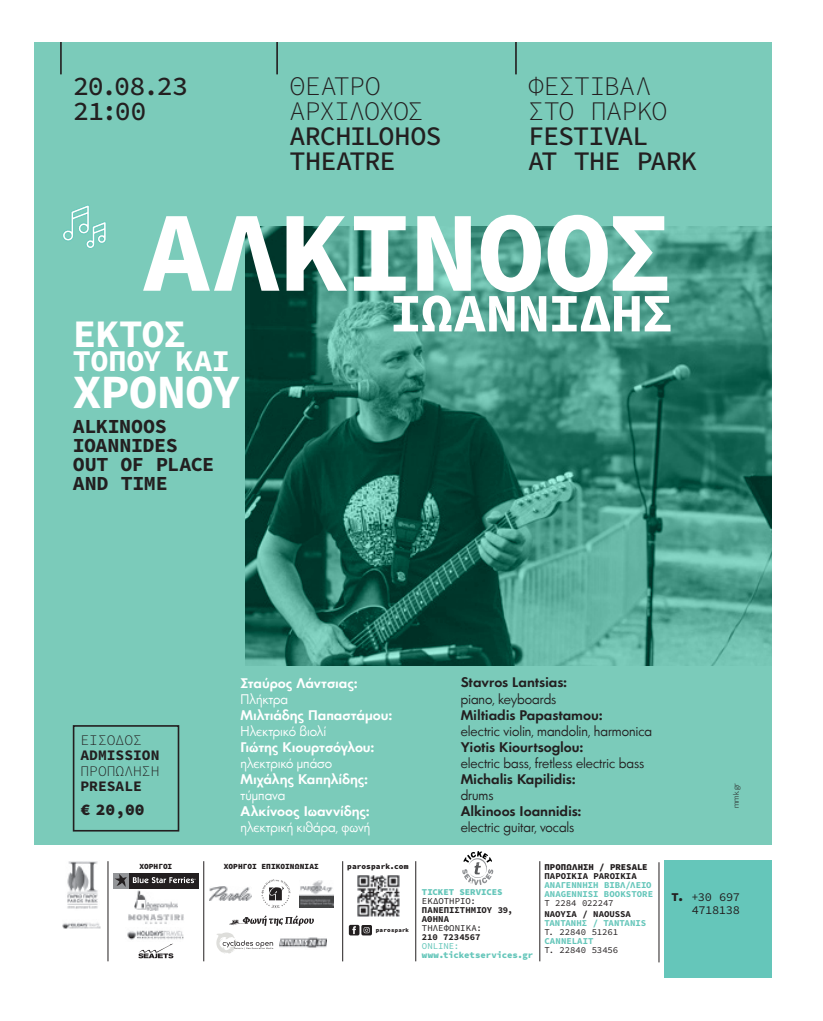
<style>
.page{position:relative;width:823px;height:1021px;background:#fff}
.page>*{position:absolute;margin:0;border:0;box-sizing:border-box;transform-origin:0 0}
.t1{font:114.5px "Source Code Variable";letter-spacing:-.02em;color:#fff}
.t2{font:54.2px "Source Code Variable";letter-spacing:-.025em;color:#fff}
.t3{font:48px "Source Code Variable";letter-spacing:-.015em;color:#fff}
.t4{font:39.1px "Source Code Variable";letter-spacing:-.02em;color:#fff}
.t5{font:30.2px "Source Code Variable";letter-spacing:-.01em;color:#fff}
.t6{font:26.8px/25.2px "Source Code Variable";letter-spacing:-.035em;color:#231f20}
.t7{font:20px/19px "Source Code Variable";letter-spacing:-.02em;color:#231f20}
.t8{font:16.2px "Source Code Variable";color:#231f20}
.t9{font:14.6px/15.4px "Source Code Variable";color:#231f20}
.t10{font:13px "Art Futur H Plain";letter-spacing:-.01em;color:#231f20}
.t11{font:13px "Art Futur H Bold";letter-spacing:-.01em;color:#231f20}
.t12{font:13px "Art Futur H Bold";letter-spacing:-.005em;color:#fff}
.t13{font:13px "Art Futur H Plain";letter-spacing:-.005em;color:#fff}
.t14{font:12px/13px "Source Code Variable";letter-spacing:-.03em;color:#231f20;text-align:right}
.t15{font:9px/9px "Source Code Variable";color:#231f20}
.t16{font:9px/9px "Source Code Variable";color:#65c6ba}
.t17{font:300 8px "PF Agora Sans Pro";color:#231f20}
.t18{font:7.9px "Source Code Variable";letter-spacing:.005em;color:#231f20}
.t19{font:5.7px "Source Code Variable";letter-spacing:.04em;color:#231f20}
.s1{font-size:6px}
</style>
<div class="page">
<div style="left:34px;top:42px;width:737px;height:803px;background:#7bcbba"></div>
<div style="left:73px;top:725px;width:106px;height:106px;border:2px solid #231f20"></div>
<svg style="left:62px;top:205px;width:44px;height:44px"></svg>
<hr style="left:276px;top:42px;width:2px;height:32px;background:#231f20">
<hr style="left:515px;top:42px;width:1px;height:32px;background:#231f20">
<hr style="left:60px;top:42px;width:2px;height:32px;background:#231f20">
<img style="left:245px;top:227px;width:526px;height:438px">
<div style="left:663px;top:860px;width:108px;height:118px;background:#65c6ba"></div>
<hr style="left:415px;top:861px;width:1px;height:100px;background:#231f20">
<hr style="left:539px;top:861px;width:1px;height:100px;background:#231f20">
<hr style="left:342px;top:861px;width:1px;height:100px;background:#231f20">
<hr style="left:108px;top:861px;width:1px;height:100px;background:#231f20">
<img style="left:67px;top:861px;width:31px;height:48px">
<img style="left:62px;top:922px;width:39px;height:7px">
<div style="left:348px;top:924px;width:11px;height:11px;background:#231f20;border-radius:2px"></div>
<svg style="left:352px;top:924px;width:20px;height:11px"></svg>
<img style="left:357px;top:875px;width:43px;height:41px">
<hr style="left:203px;top:861px;width:1px;height:100px;background:#231f20">
<hr style="left:658px;top:862px;width:1px;height:100px;background:#231f20">
<svg style="left:462px;top:851px;width:31px;height:34px"></svg>
<img style="left:299px;top:880px;width:34px;height:27px">
<img style="left:209px;top:886px;width:42px;height:14px">
<svg style="left:261px;top:879px;width:29px;height:29px"></svg>
<svg style="left:216px;top:932px;width:57px;height:21px"></svg>
<img style="left:280px;top:937px;width:46px;height:11px">
<svg style="left:229px;top:915px;width:85px;height:10px"></svg>
<img style="left:135px;top:890px;width:42px;height:20px">
<div style="left:129px;top:872px;width:69px;height:16px;background:#231f20"></div>
<div style="left:113px;top:872px;width:16px;height:16px;background:#939598"></div>
<svg style="left:115px;top:874px;width:12px;height:13px"></svg>
<svg style="left:133px;top:877px;width:62px;height:6px"></svg>
<img style="left:128px;top:914px;width:56px;height:10px">
<img style="left:127px;top:930px;width:57px;height:10px">
<svg style="left:138px;top:943px;width:35px;height:15px"></svg>
<h3 class="t6" style="left:73px;top:74px;width:116px">20.08.23<br>21:00</h3>
<h3 class="t6" style="left:289px;top:74px;width:153px">ΘEΑΤΡΟ<br>ΑΡΧIΛΟΧΟΣ<br>ARCHILOHOS<br>THEATRE</h3>
<h3 class="t6" style="left:528px;top:74px;width:170px">ΦΕΣΤΙΒΑΛ<br>ΣΤΟ ΠΑΡΚΟ<br>FESTIVAL<br>AT THE PARK</h3>
<h1 class="t1" style="left:142px;top:169px;width:533px">ΑΛΚΙΝΟΟΣ</h1>
<h3 class="t4" style="left:73px;top:305px;width:115px">ΕΚΤΟΣ</h3>
<h3 class="t5" style="left:73px;top:338px;width:159px">ΤΟΠΟΥ ΚΑΙ</h3>
<h3 class="t3" style="left:73px;top:357px;width:169px">ΧΡΟΝΟΥ</h3>
<h3 class="t7" style="left:73px;top:417px;width:143px">ALKINOOS<br>IOANNIDES<br>OUT OF PLACE<br>AND TIME</h3>
<h2 class="t2" style="left:389px;top:274px;width:285px">ΙΩΑΝΝΙΔΗΣ</h2>
<h3 class="t9" style="left:80px;top:732px;width:80px">ΕΙΣΟΔΟΣ<br>ADMISSION<br>ΠΡΟΠΩΛΗΣΗ<br>PRESALE</h3>
<h3 class="t8" style="left:80px;top:797px;width:66px">€ 20,00</h3>
<h3 class="t12" style="left:240px;top:675px;width:118px">Σταύρος Λάντσιας:</h3>
<h3 class="t13" style="left:240px;top:691px;width:49px">Πλήκτρα</h3>
<h3 class="t12" style="left:240px;top:707px;width:153px">Μιλτιάδης Παπαστάμου:</h3>
<h3 class="t13" style="left:240px;top:723px;width:87px">Ηλεκτρικό βιολί</h3>
<h3 class="t12" style="left:240px;top:739px;width:135px">Γιώτης Κιουρτσόγλου:</h3>
<h3 class="t13" style="left:240px;top:755px;width:93px">ηλεκτρικό μπάσο</h3>
<h3 class="t12" style="left:240px;top:771px;width:129px">Μιχάλης Καπηλίδης:</h3>
<h3 class="t13" style="left:240px;top:787px;width:46px">τύμπανα</h3>
<h3 class="t12" style="left:240px;top:803px;width:130px">Αλκίνοος Ιωαννίδης:</h3>
<h3 class="t13" style="left:240px;top:819px;width:131px">ηλεκτρική κιθάρα, φωνή</h3>
<h3 class="t11" style="left:460px;top:675px;width:108px">Stavros Lantsias:</h3>
<h3 class="t10" style="left:460px;top:691px;width:97px">piano, keyboards</h3>
<h3 class="t11" style="left:460px;top:707px;width:143px">Miltiadis Papastamou:</h3>
<h3 class="t10" style="left:460px;top:723px;width:193px">electric violin, mandolin, harmonica</h3>
<h3 class="t11" style="left:460px;top:739px;width:124px">Yiotis Kiourtsoglou:</h3>
<h3 class="t10" style="left:460px;top:755px;width:185px">electric bass, fretless electric bass</h3>
<h3 class="t11" style="left:460px;top:771px;width:116px">Michalis Kapilidis:</h3>
<h3 class="t10" style="left:460px;top:787px;width:34px">drums</h3>
<h3 class="t11" style="left:460px;top:803px;width:122px">Alkinoos Ioannidis:</h3>
<h3 class="t10" style="left:460px;top:819px;width:115px">electric guitar, vocals</h3>
<p class="t17" style="left:731px;top:807px;width:26px;rotate:-90deg">mmk.gr</p>
<p class="t18" style="left:139px;top:860px;width:34px">XOΡΗΓΟI</p>
<p class="t18" style="left:224px;top:861px;width:97px">XOΡΗΓΟI ΕΠΙΚΟΙΝΩΝΙΑΣ</p>
<p class="t18" style="left:347px;top:861px;width:63px">parospark.com</p>
<p class="t19" style="left:375px;top:925px;width:35px"><span class="s1">paro</span>spark</p>
<p class="t16" style="left:421px;top:888px;width:82px">TICKET SERVICES</p>
<p class="t15" style="left:421px;top:897px;width:92px">ΕΚΔΟΤHΡΙΟ:<br>ΠΑΝΕΠΙΣΤΗΜIΟΥ 39,<br>ΑΘHΝΑ<br>ΤΗΛΕΦΩΝΙΚA:<br>210 7234567</p>
<p class="t16" style="left:421px;top:942px;width:113px">ONLINE: www.ticketservices.gr</p>
<p class="t15" style="left:544px;top:862px;width:105px">ΠΡΟΠΩΛΗΣΗ / PRESALE<br>ΠΑΡΟΙΚIΑ PAROIKIA</p>
<p class="t16" style="left:544px;top:880px;width:110px">ΑΝΑΓEΝΝΗΣΗ ΒΙΒΛ/ΛΕΙΟ<br>ANAGENNISI BOOKSTORE</p>
<p class="t15" style="left:544px;top:897px;width:88px;line-height:11.2px">T 2284 022247<br>ΝAΟΥΣΑ / NAOUSSA</p>
<p class="t16" style="left:544px;top:918px;width:103px">ΤΑΝΤΑΝΗΣ / TANTANIS</p>
<p class="t15" style="left:544px;top:927px;width:75px">Τ. 22840 51261</p>
<p class="t16" style="left:544px;top:936px;width:51px">CANNELAIT</p>
<p class="t15" style="left:544px;top:945px;width:75px">T. 22840 53456</p>
<h3 class="t14" style="left:671px;top:890px;width:70px">T. +30 697<br>4718138</h3>
</div>
